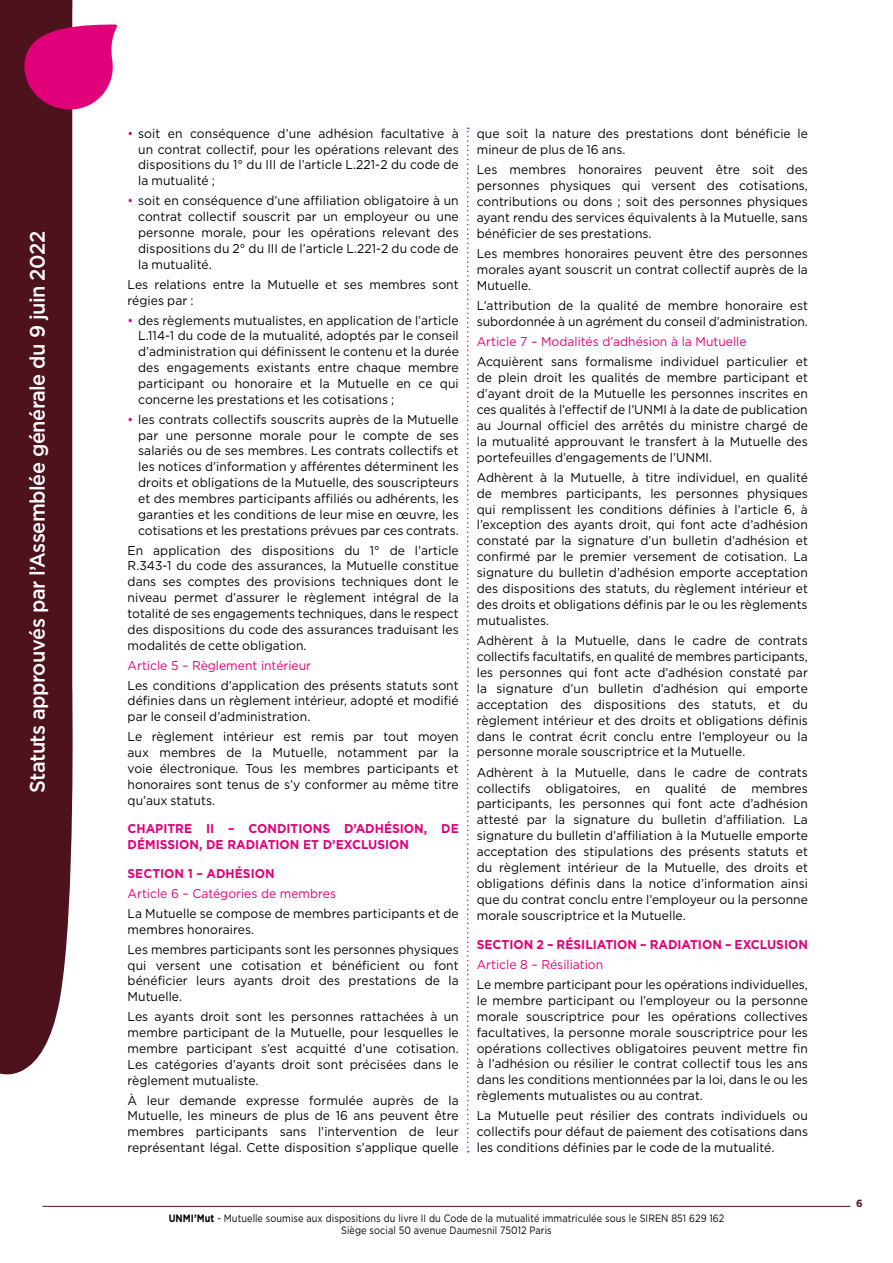
<style>
.page{position:relative;width:893px;height:1263px;background:#fff}
.page>*{position:absolute;margin:0;border:0;box-sizing:border-box;transform-origin:0 0}
.t1{font:500 21px "Gotham";letter-spacing:-.025em;color:#fff;scale:.95 1}
.t2{font:12.75px/15.9px "Gotham";letter-spacing:.005em;color:#000;text-align:justify;scale:.95 1}
.t3{font:700 12.75px/15.8px "Gotham";color:#e20079;scale:.95 1}
.t4{font:12.75px "Gotham";color:#e20079;scale:.95 1}
.t5{font:10.65px/12px "Gotham";letter-spacing:.01em;color:#000;text-align:center;scale:.86 1}
.t6{font:700 10.5px "Gotham";color:#4e121c;scale:.95 1}
.s1{color:#e20079}
.s2{font-weight:700}
</style>
<div class="page">
<div style="left:0;top:0;width:73px;height:1075px;background:#4e121c"></div>
<hr style="left:43px;top:1206px;width:807px;height:1px;background:#4e121c">
<svg style="left:24px;top:24px;width:93px;height:87px;background:#cf1d7b"></svg>
<svg style="left:467px;top:128px;width:2px;height:1024px"></svg>
<h1 class="t1" style="left:26px;top:793px;width:593px;rotate:-90deg">Statuts approuvés par l’Assemblée générale du 9 juin 2022</h1>
<p class="t2" style="left:138px;top:125px;width:339px;text-indent:-11px"><span class="s1">•</span> soit en conséquence d’une adhésion facultative à un contrat collectif, pour les opérations relevant des dispositions du 1° du III de l’article L.221-2 du code de la mutualité ;</p>
<p class="t2" style="left:138px;top:193px;width:339px;text-indent:-11px"><span class="s1">•</span> soit en conséquence d’une affiliation obligatoire à un contrat collectif souscrit par un employeur ou une personne morale, pour les opérations relevant des dispositions du 2° du III de l’article L.221-2 du code de la mutualité.</p>
<p class="t2" style="left:128px;top:276px;width:350px">Les relations entre la Mutuelle et ses membres sont régies par :</p>
<p class="t2" style="left:138px;top:312px;width:339px;text-indent:-11px"><span class="s1">•</span> des règlements mutualistes, en application de l’article L.114-1 du code de la mutualité, adoptés par le conseil d’administration qui définissent le contenu et la durée des engagements existants entre chaque membre participant ou honoraire et la Mutuelle en ce qui concerne les prestations et les cotisations ;</p>
<p class="t2" style="left:138px;top:411px;width:339px;text-indent:-11px"><span class="s1">•</span> les contrats collectifs souscrits auprès de la Mutuelle par une personne morale pour le compte de ses salariés ou de ses membres. Les contrats collectifs et les notices d’information y afférentes déterminent les droits et obligations de la Mutuelle, des souscripteurs et des membres participants affiliés ou adhérents, les garanties et les conditions de leur mise en œuvre, les cotisations et les prestations prévues par ces contrats.</p>
<p class="t2" style="left:128px;top:542px;width:350px">En application des dispositions du 1° de l’article R.343-1 du code des assurances, la Mutuelle constitue dans ses comptes des provisions techniques dont le niveau permet d’assurer le règlement intégral de la totalité de ses engagements techniques, dans le respect des dispositions du code des assurances traduisant les modalités de cette obligation.</p>
<p class="t4" style="left:128px;top:657px;width:195px">Article 5 – Règlement intérieur</p>
<p class="t2" style="left:128px;top:677px;width:350px">Les conditions d’application des présents statuts sont définies dans un règlement intérieur, adopté et modifié par le conseil d’administration.</p>
<p class="t2" style="left:128px;top:729px;width:350px">Le règlement intérieur est remis par tout moyen aux membres de la Mutuelle, notamment par la voie électronique. Tous les membres participants et honoraires sont tenus de s’y conformer au même titre qu’aux statuts.</p>
<p class="t3" style="left:128px;top:820px;width:350px">CHAPITRE II – CONDITIONS D’ADHÉSION, DE<br>DÉMISSION, DE RADIATION ET D’EXCLUSION</p>
<p class="t3" style="left:128px;top:865px;width:156px">SECTION 1 – ADHÉSION</p>
<p class="t4" style="left:128px;top:885px;width:221px">Article 6 – Catégories de membres</p>
<p class="t2" style="left:128px;top:905px;width:350px">La Mutuelle se compose de membres participants et de membres honoraires.</p>
<p class="t2" style="left:128px;top:941px;width:350px">Les membres participants sont les personnes physiques qui versent une cotisation et bénéficient ou font bénéficier leurs ayants droit des prestations de la Mutuelle.</p>
<p class="t2" style="left:128px;top:1008px;width:350px">Les ayants droit sont les personnes rattachées à un membre participant de la Mutuelle, pour lesquelles le membre participant s’est acquitté d’une cotisation.<br>Les catégories d’ayants droit sont précisées dans le règlement mutualiste.</p>
<p class="t2" style="left:128px;top:1092px;width:350px">À leur demande expresse formulée auprès de la Mutuelle, les mineurs de plus de 16 ans peuvent être membres participants sans l’intervention de leur représentant légal. Cette disposition s’applique quelle</p>
<p class="t2" style="left:477px;top:125px;width:350px">que soit la nature des prestations dont bénéficie le mineur de plus de 16 ans.</p>
<p class="t2" style="left:477px;top:161px;width:350px">Les membres honoraires peuvent être soit des personnes physiques qui versent des cotisations, contributions ou dons ; soit des personnes physiques ayant rendu des services équivalents à la Mutuelle, sans bénéficier de ses prestations.</p>
<p class="t2" style="left:477px;top:245px;width:350px">Les membres honoraires peuvent être des personnes morales ayant souscrit un contrat collectif auprès de la Mutuelle.</p>
<p class="t2" style="left:477px;top:297px;width:350px">L’attribution de la qualité de membre honoraire est subordonnée à un agrément du conseil d’administration.</p>
<p class="t4" style="left:477px;top:333px;width:285px">Article 7 – Modalités d’adhésion à la Mutuelle</p>
<p class="t2" style="left:477px;top:353px;width:350px">Acquièrent sans formalisme individuel particulier et de plein droit les qualités de membre participant et d’ayant droit de la Mutuelle les personnes inscrites en ces qualités à l’effectif de l’UNMI à la date de publication au Journal officiel des arrêtés du ministre chargé de la mutualité approuvant le transfert à la Mutuelle des portefeuilles d’engagements de l’UNMI.</p>
<p class="t2" style="left:477px;top:469px;width:350px">Adhèrent à la Mutuelle, à titre individuel, en qualité de membres participants, les personnes physiques qui remplissent les conditions définies à l’article 6, à l’exception des ayants droit, qui font acte d’adhésion constaté par la signature d’un bulletin d’adhésion et confirmé par le premier versement de cotisation. La signature du bulletin d’adhésion emporte acceptation des dispositions des statuts, du règlement intérieur et des droits et obligations définis par le ou les règlements mutualistes.</p>
<p class="t2" style="left:477px;top:632px;width:350px">Adhèrent à la Mutuelle, dans le cadre de contrats collectifs facultatifs, en qualité de membres participants, les personnes qui font acte d’adhésion constaté par la signature d’un bulletin d’adhésion qui emporte acceptation des dispositions des statuts, et du règlement intérieur et des droits et obligations définis dans le contrat écrit conclu entre l’employeur ou la personne morale souscriptrice et la Mutuelle.</p>
<p class="t2" style="left:477px;top:764px;width:350px">Adhèrent à la Mutuelle, dans le cadre de contrats collectifs obligatoires, en qualité de membres participants, les personnes qui font acte d’adhésion attesté par la signature du bulletin d’affiliation. La signature du bulletin d’affiliation à la Mutuelle emporte acceptation des stipulations des présents statuts et du règlement intérieur de la Mutuelle, des droits et obligations définis dans la notice d’information ainsi que du contrat conclu entre l’employeur ou la personne morale souscriptrice et la Mutuelle.</p>
<p class="t3" style="left:477px;top:936px;width:350px">SECTION 2 – RÉSILIATION – RADIATION – EXCLUSION</p>
<p class="t4" style="left:477px;top:956px;width:135px">Article 8 – Résiliation</p>
<p class="t2" style="left:477px;top:976px;width:350px">Le membre participant pour les opérations individuelles, le membre participant ou l’employeur ou la personne morale souscriptrice pour les opérations collectives facultatives, la personne morale souscriptrice pour les opérations collectives obligatoires peuvent mettre fin à l’adhésion ou résilier le contrat collectif tous les ans dans les conditions mentionnées par la loi, dans le ou les règlements mutualistes ou au contrat.</p>
<p class="t2" style="left:477px;top:1108px;width:350px">La Mutuelle peut résilier des contrats individuels ou collectifs pour défaut de paiement des cotisations dans les conditions définies par le code de la mutualité.</p>
<p class="t5" style="left:169px;top:1212px;width:648px"><span class="s2">UNMI’Mut</span> - Mutuelle soumise aux dispositions du livre II du Code de la mutualité immatriculée sous le SIREN 851 629 162<br>Siège social 50 avenue Daumesnil 75012 Paris</p>
<p class="t6" style="left:856px;top:1197px;width:8px">6</p>
</div>
